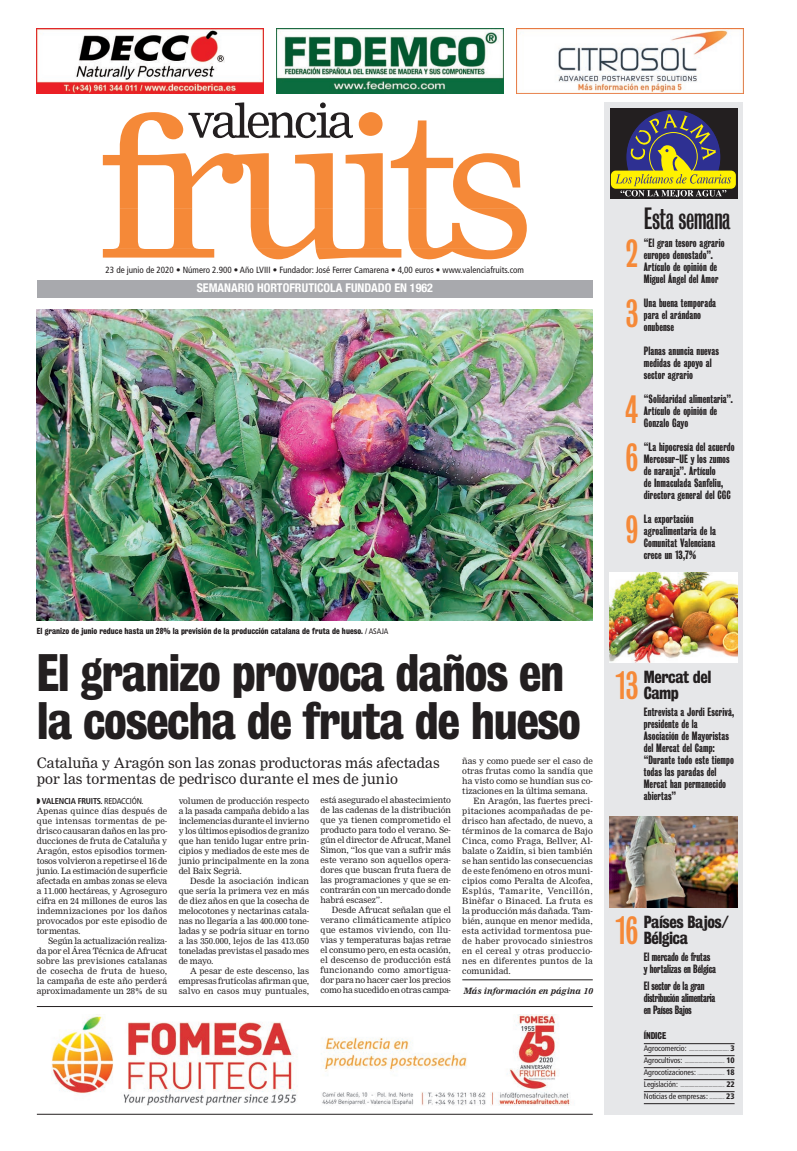
<style>
.page{position:relative;width:797px;height:1151px;background:#fff}
.page>*{position:absolute;margin:0;border:0;box-sizing:border-box;transform-origin:0 0}
.t1{font:48px/48px "Bureau Grot Three Seven";letter-spacing:-.025em;color:#231f20}
.t2{font:36px/60px "Bureau Grot One Three";color:#f58938}
.t3{font:28px "Bureau Grot One Three";letter-spacing:-.015em;color:#231f20}
.t4{font:16px/16px "Bureau Grot Three Seven";letter-spacing:-.025em;color:#231f20}
.t5{font:14px/16px "Nimrod";color:#231f20}
.t6{font:700 condensed 12px "Helvetica Neue";color:#fff}
.t7{font:11px/12px "Bureau Grot One Five";letter-spacing:.005em;color:#231f20}
.t8{font:11px/12px "Bureau Grot One Five";letter-spacing:-.025em;color:#231f20}
.t9{font:condensed 9px "Frutiger";color:#231f20}
.t10{font:9px "Bureau Grot Three Seven";letter-spacing:-.01em;color:#231f20}
.t11{font:8.5px/10px "Nimrod";color:#231f20;text-align:justify}
.t12{font:8.5px "Nimrod";letter-spacing:.02em;color:#231f20}
.t13{font:8.5px "Nimrod";letter-spacing:.025em;color:#231f20}
.t14{font:700 condensed 8.5px "Frutiger";letter-spacing:-.025em;color:#231f20}
.t15{font:8.5px "Nimrod";letter-spacing:.05em;color:#231f20}
.t16{font:italic 700 8.5px "Nimrod";letter-spacing:-.01em;color:#231f20}
.t17{font:8px "Bureau Grot Three Seven";color:#231f20}
.t18{font:condensed 8px "Frutiger";letter-spacing:-.01em;color:#231f20}
.t19{font:condensed 5px "Frutiger";color:#231f20}
.s1{font-family:"Frutiger";font-stretch:condensed}
.s2{font-weight:400}
.s3{font-size:8px}
.s4{font-weight:900;font-size:8px}
.s5{font-size:5px}
.s6{font-weight:900}
</style>
<div class="page">
<hr style="left:462px;top:979px;width:130px;height:1px;background:#231f20">
<img style="left:276px;top:28px;width:227px;height:66px">
<img style="left:516px;top:28px;width:227px;height:66px">
<img style="left:37px;top:28px;width:227px;height:66px">
<div style="left:37px;top:281px;width:555px;height:17px;background:#a8a9ad"></div>
<div style="left:604px;top:102px;width:139px;height:1012px;background:#e6e7e9"></div>
<div style="left:609px;top:108px;width:128px;height:90px;background:#231f20"></div>
<div style="left:611px;top:171px;width:124px;height:18px;background:#fff101;border-radius:5px"></div>
<svg style="left:615px;top:110px;width:116px;height:87px"></svg>
<svg style="left:103px;top:209px;width:423px;height:50px"></svg>
<svg style="left:103px;top:112px;width:417px;height:97px"></svg>
<svg style="left:188px;top:102px;width:165px;height:36px"></svg>
<img style="left:37px;top:309px;width:555px;height:312px">
<hr style="left:37px;top:1114px;width:555px;height:1px;background:#231f20">
<hr style="left:37px;top:1006px;width:555px;height:1px;background:#231f20">
<hr style="left:643px;top:1043px;width:91px;height:1px;background:#231f20">
<hr style="left:643px;top:1055px;width:91px;height:1px;background:#231f20">
<hr style="left:643px;top:1067px;width:91px;height:1px;background:#231f20">
<hr style="left:643px;top:1079px;width:91px;height:1px;background:#231f20">
<hr style="left:643px;top:1091px;width:91px;height:1px;background:#231f20">
<hr style="left:643px;top:1103px;width:91px;height:1px;background:#231f20">
<img style="left:609px;top:816px;width:128px;height:91px">
<img style="left:609px;top:572px;width:128px;height:91px">
<img style="left:51px;top:1015px;width:519px;height:91px">
<p class="t9" style="left:106px;top:265px;width:420px">23 de junio de 2020 • Número 2.900 • Año LVIII • Fundador: José Ferrer Camarena • 4,00 euros • www.valenciafruits.com</p>
<h3 class="t6" style="left:197px;top:278px;width:238px">SEMANARIO HORTOFRUTICOLA FUNDADO EN 1962</h3>
<h3 class="t3" style="left:643px;top:204px;width:88px">Esta semana</h3>
<p class="t7" style="left:643px;top:237px;width:82px">“El gran tesoro agrario europeo denostado”.<br>Artículo de opinión de<br>Miguel Ángel del Amor</p>
<p class="t7" style="left:643px;top:297px;width:74px">Una buena temporada para el arándano onubense</p>
<p class="t7" style="left:643px;top:345px;width:77px">Planas anuncia nuevas medidas de apoyo al sector agrario</p>
<p class="t7" style="left:643px;top:393px;width:91px">“Solidaridad alimentaria”.<br>Artículo de opinión de<br>Gonzalo Gayo</p>
<p class="t7" style="left:643px;top:441px;width:92px">“La hipocresía del acuerdo<br>Mercosur-UE y los zumos de naranja”. Artículo<br>de Inmaculada Sanfeliu, directora general del CGC</p>
<p class="t7" style="left:643px;top:513px;width:74px">La exportación agroalimentaria de la<br>Comunitat Valenciana crece un 13,7%</p>
<h2 class="t2" style="left:625px;top:224px;width:14px">2<br>3</h2>
<h2 class="t2" style="left:625px;top:386px;width:14px;line-height:48px">4<br>6</h2>
<h2 class="t2" style="left:625px;top:500px;width:14px">9</h2>
<p class="t17" style="left:37px;top:626px;width:353px">El granizo de junio reduce hasta un 28% la previsión de la producción catalana de fruta de hueso. <span class="s1">/ ASAJA</span></p>
<h1 class="t1" style="left:37px;top:649px;width:545px">El granizo provoca daños en la cosecha de fruta de hueso</h1>
<h3 class="t5" style="left:37px;top:755px;width:404px">Cataluña y Aragón son las zonas productoras más afectadas por las tormentas de pedrisco durante el mes de junio</h3>
<p class="t11" style="left:462px;top:756px;width:132px">ñas y como puede ser el caso de</p>
<p class="t11" style="left:462px;top:766px;width:132px">otras frutas como la sandía que</p>
<p class="t11" style="left:462px;top:776px;width:132px">ha visto como se hundían sus co-</p>
<p class="t11" style="left:462px;top:786px;width:127px">tizaciones en la última semana.</p>
<p class="t11" style="left:473px;top:796px;width:121px">En Aragón, las fuertes preci-</p>
<p class="t11" style="left:462px;top:806px;width:132px">pitaciones acompañadas de pe-</p>
<p class="t11" style="left:462px;top:816px;width:132px">drisco han afectado, de nuevo, a</p>
<p class="t11" style="left:462px;top:825px;width:132px">términos de la comarca de Bajo</p>
<p class="t11" style="left:462px;top:835px;width:132px">Cinca, como Fraga, Bellver, Al-</p>
<p class="t11" style="left:462px;top:845px;width:132px">balate o Zaidín, si bien también</p>
<p class="t11" style="left:462px;top:855px;width:132px">se han sentido las consecuencias</p>
<p class="t11" style="left:462px;top:865px;width:132px">de este fenómeno en otros muni-</p>
<p class="t11" style="left:462px;top:875px;width:132px">cipios como Peralta de Alcofea,</p>
<p class="t15" style="left:462px;top:885px;width:132px">Esplús, Tamarite, Vencillón,</p>
<p class="t12" style="left:462px;top:895px;width:132px">Binèfar o Binaced. La fruta es</p>
<p class="t11" style="left:462px;top:905px;width:132px">la producción más dañada. Tam-</p>
<p class="t11" style="left:462px;top:915px;width:132px">bién, aunque en menor medida,</p>
<p class="t11" style="left:462px;top:925px;width:132px">esta actividad tormentosa pue-</p>
<p class="t13" style="left:462px;top:935px;width:132px">de haber provocado siniestros</p>
<p class="t12" style="left:462px;top:945px;width:132px">en el cereal y otras produccio-</p>
<p class="t13" style="left:462px;top:955px;width:132px">nes en diferentes puntos de la</p>
<p class="t11" style="left:462px;top:965px;width:50px">comunidad.</p>
<p class="t16" style="left:463px;top:985px;width:131px">Más información en página 10</p>
<p class="t14" style="left:37px;top:796px;width:108px">◗ VALENCIA FRUITS. <span class="s2">REDACCIÓN.</span></p>
<p class="t11" style="left:37px;top:806px;width:132px">Apenas quince días después de que intensas tormentas de pe&shy;drisco causaran daños en las pro&shy;ducciones de fruta de Cataluña y Aragón, estos episodios tormen&shy;tosos volvieron a repetirse el 16 de junio. La estimación de superficie afectada en ambas zonas se eleva a 11.000 hectáreas, y Agroseguro cifra en 24 millones de euros las indemnizaciones por los daños provocados por este episodio de tormentas.</p>
<p class="t11" style="left:37px;top:935px;width:132px;text-indent:11px">Según la actualización realiza&shy;da por el Área Técnica de Afrucat sobre las previsiones catalanas de cosecha de fruta de hueso, la campaña de este año perderá aproximadamente un 28% de su</p>
<p class="t11" style="left:320px;top:795px;width:132px">está asegurado el abastecimiento de las cadenas de la distribución que ya tienen comprometido el producto para todo el verano. Se&shy;gún el director de Afrucat, Manel Simon, “los que van a sufrir más este verano son aquellos opera&shy;dores que buscan fruta fuera de las programaciones y que se en&shy;contrarán con un mercado donde habrá escasez”.</p>
<p class="t11" style="left:320px;top:905px;width:132px;text-indent:11px">Desde Afrucat señalan que el verano climáticamente atípico que estamos viviendo, con llu&shy;vias y temperaturas bajas retrae el consumo pero, en esta ocasión, el descenso de producción está funcionando como amortigua&shy;dor para no hacer caer los precios como ha sucedido en otras campa-</p>
<p class="t11" style="left:179px;top:795px;width:132px">volumen de producción respecto a la pasada campaña debido a las inclemencias durante el invierno y los últimos episodios de granizo que han tenido lugar entre prin&shy;cipios y mediados de este mes de junio principalmente en la zona del Baix Segrià.</p>
<p class="t11" style="left:179px;top:875px;width:132px;text-indent:11px">Desde la asociación indican que sería la primera vez en más de diez años en que la cosecha de melocotones y nectarinas catala&shy;nas no llegaría a las 400.000 tone&shy;ladas y se podría situar en torno a las 350.000, lejos de las 413.050 toneladas previstas el pasado mes de mayo.</p>
<p class="t11" style="left:179px;top:965px;width:132px;text-indent:11px">A pesar de este descenso, las empresas frutícolas afirman que, salvo en casos muy puntuales,</p>
<h3 class="t4" style="left:643px;top:669px;width:69px">Mercat del<br>Camp</h3>
<h2 class="t2" style="left:616px;top:656px;width:24px">13</h2>
<p class="t7" style="left:643px;top:706px;width:92px">Entrevista a Jordi Escrivá, presidente de la<br>Asociación de Mayoristas del Mercat del Camp: “Durante todo este tiempo todas las paradas del<br>Mercat han permanecido abiertas”</p>
<h3 class="t4" style="left:643px;top:913px;width:86px">Países Bajos/<br>Bélgica</h3>
<h2 class="t2" style="left:615px;top:901px;width:24px">16</h2>
<p class="t7" style="left:643px;top:951px;width:74px">El mercado de frutas y hortalizas en Bélgica</p>
<p class="t8" style="left:643px;top:980px;width:73px">El sector de la gran distribución alimentaria en Países Bajos</p>
<p class="t10" style="left:643px;top:1031px;width:24px">ÍNDICE</p>
<p class="t19" style="left:643px;top:1047px;width:92px"><span class="s3">Agrocomercio:</span> ..................................... <span class="s4">3</span></p>
<p class="t19" style="left:643px;top:1059px;width:92px"><span class="s3">Agrocultivos:</span> ..................................... <span class="s4">10</span></p>
<p class="t19" style="left:643px;top:1071px;width:92px"><span class="s3">Agrocotizaciones:</span> ......................... <span class="s4">18</span></p>
<p class="t19" style="left:643px;top:1083px;width:92px"><span class="s3">Legislación:</span> ......................................... <span class="s4">22</span></p>
<p class="t18" style="left:643px;top:1092px;width:92px">Noticias de empresas: <span class="s5">..............</span> <span class="s6">23</span></p>
</div>
